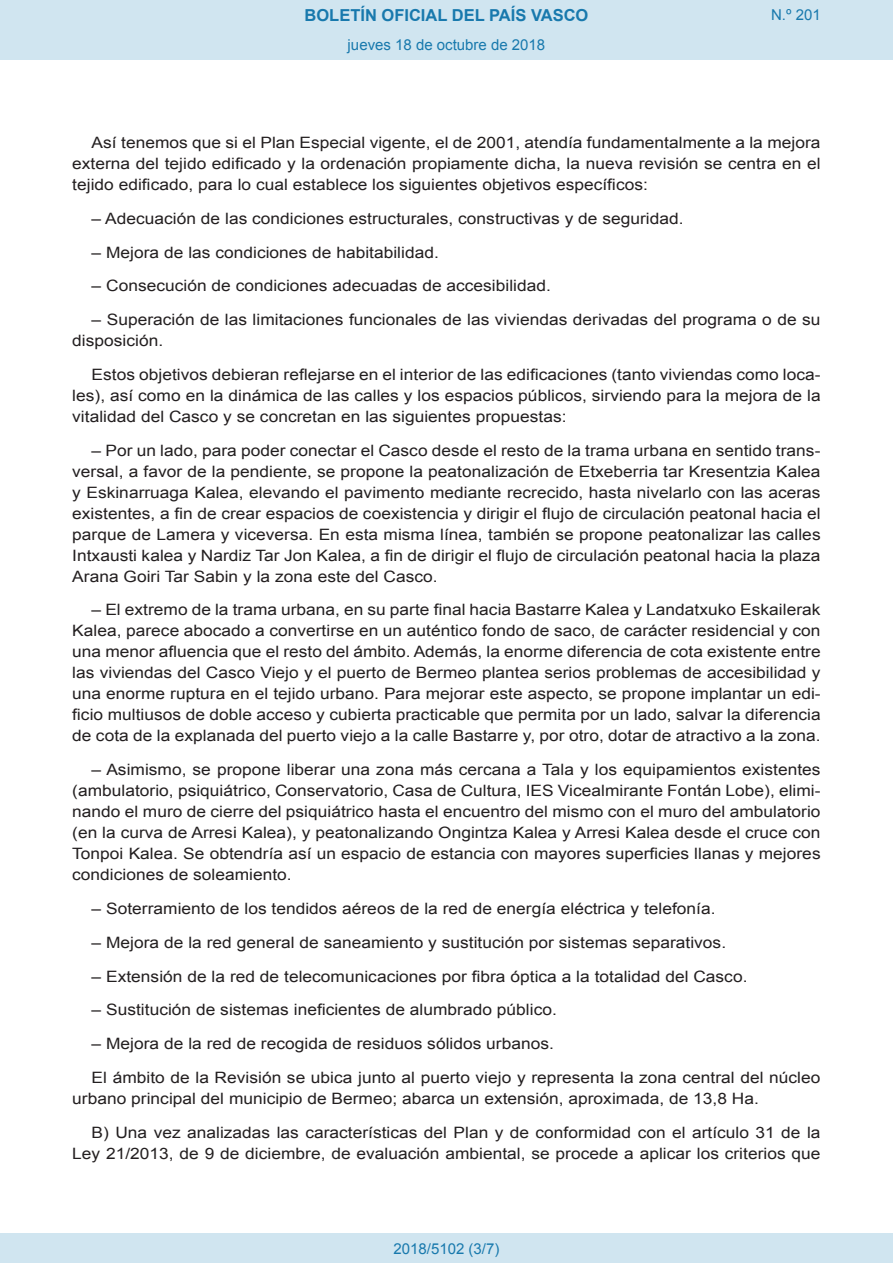
<style>
.page{position:relative;width:893px;height:1263px;background:#fff}
.page>*{position:absolute;margin:0;border:0;box-sizing:border-box;transform-origin:0 0}
.t1{font:700 16.5px "Arial";color:#1879ad}
.BOPVDetalle{font:15.6px/21px "Arial";color:#231f20;text-align:justify;scale:1.11 1}
.Paginacion_Centro{font:15px "Arial";color:#1879ad}
</style>
<div class="page">
<div style="left:0;top:0;width:893px;height:60px;background:#d0e5f0"></div>
<div style="left:0;top:1233px;width:893px;height:30px;background:#d0e5f0"></div>
<p class="t1" style="left:305px;top:4px;width:285px">BOLETÍN OFICIAL DEL PAÍS VASCO</p>
<p class="Paginacion_Centro" style="left:348px;top:35px;width:199px">jueves 18 de octubre de 2018</p>
<p class="Paginacion_Centro" style="left:771px;top:5px;width:51px">N.º 201</p>
<p class="BOPVDetalle" style="left:72px;top:132px;width:676px;text-indent:19px">Así tenemos que si el Plan Especial vigente, el de 2001, atendía fundamentalmente a la mejora externa del tejido edificado y la ordenación propiamente dicha, la nueva revisión se centra en el tejido edificado, para lo cual establece los siguientes objetivos específicos:</p>
<p class="BOPVDetalle" style="left:92px;top:208px;width:535px">– Adecuación de las condiciones estructurales, constructivas y de seguridad.</p>
<p class="BOPVDetalle" style="left:92px;top:242px;width:314px">– Mejora de las condiciones de habitabilidad.</p>
<p class="BOPVDetalle" style="left:92px;top:276px;width:415px">– Consecución de condiciones adecuadas de accesibilidad.</p>
<p class="BOPVDetalle" style="left:72px;top:309px;width:675px;text-indent:19px">– Superación de las limitaciones funcionales de las viviendas derivadas del programa o de su disposición.</p>
<p class="BOPVDetalle" style="left:72px;top:364px;width:676px;text-indent:19px">Estos objetivos debieran reflejarse en el interior de las edificaciones (tanto viviendas como loca&shy;les), así como en la dinámica de las calles y los espacios públicos, sirviendo para la mejora de la vitalidad del Casco y se concretan en las siguientes propuestas:</p>
<p class="BOPVDetalle" style="left:72px;top:440px;width:676px;text-indent:19px">– Por un lado, para poder conectar el Casco desde el resto de la trama urbana en sentido trans&shy;versal, a favor de la pendiente, se propone la peatonalización de Etxeberria tar Kresentzia Kalea y Eskinarruaga Kalea, elevando el pavimento mediante recrecido, hasta nivelarlo con las aceras existentes, a fin de crear espacios de coexistencia y dirigir el flujo de circulación peatonal hacia el parque de Lamera y viceversa. En esta misma línea, también se propone peatonalizar las calles Intxausti kalea y Nardiz Tar Jon Kalea, a fin de dirigir el flujo de circulación peatonal hacia la plaza Arana Goiri Tar Sabin y la zona este del Casco.</p>
<p class="BOPVDetalle" style="left:72px;top:600px;width:676px;text-indent:19px">– El extremo de la trama urbana, en su parte final hacia Bastarre Kalea y Landatxuko Eskailerak Kalea, parece abocado a convertirse en un auténtico fondo de saco, de carácter residencial y con una menor afluencia que el resto del ámbito. Además, la enorme diferencia de cota existente entre las viviendas del Casco Viejo y el puerto de Bermeo plantea serios problemas de accesibilidad y una enorme ruptura en el tejido urbano. Para mejorar este aspecto, se propone implantar un edi&shy;ficio multiusos de doble acceso y cubierta practicable que permita por un lado, salvar la diferencia de cota de la explanada del puerto viejo a la calle Bastarre y, por otro, dotar de atractivo a la zona.</p>
<p class="BOPVDetalle" style="left:72px;top:759px;width:676px;text-indent:19px">– Asimismo, se propone liberar una zona más cercana a Tala y los equipamientos existentes (ambulatorio, psiquiátrico, Conservatorio, Casa de Cultura, IES Vicealmirante Fontán Lobe), elimi&shy;nando el muro de cierre del psiquiátrico hasta el encuentro del mismo con el muro del ambulatorio (en la curva de Arresi Kalea), y peatonalizando Ongintza Kalea y Arresi Kalea desde el cruce con Tonpoi Kalea. Se obtendría así un espacio de estancia con mayores superficies llanas y mejores condiciones de soleamiento.</p>
<p class="BOPVDetalle" style="left:92px;top:898px;width:564px">– Soterramiento de los tendidos aéreos de la red de energía eléctrica y telefonía.</p>
<p class="BOPVDetalle" style="left:92px;top:932px;width:573px">– Mejora de la red general de saneamiento y sustitución por sistemas separativos.</p>
<p class="BOPVDetalle" style="left:92px;top:966px;width:592px">– Extensión de la red de telecomunicaciones por fibra óptica a la totalidad del Casco.</p>
<p class="BOPVDetalle" style="left:92px;top:999px;width:421px">– Sustitución de sistemas ineficientes de alumbrado público.</p>
<p class="BOPVDetalle" style="left:92px;top:1033px;width:418px">– Mejora de la red de recogida de residuos sólidos urbanos.</p>
<p class="BOPVDetalle" style="left:72px;top:1067px;width:676px;text-indent:19px">El ámbito de la Revisión se ubica junto al puerto viejo y representa la zona central del núcleo urbano principal del municipio de Bermeo; abarca un extensión, aproximada, de 13,8 Ha.</p>
<p class="BOPVDetalle" style="left:72px;top:1122px;width:676px;text-align:right">B) Una vez analizadas las características del Plan y de conformidad con el artículo 31 de la<br>Ley 21/2013, de 9 de diciembre, de evaluación ambiental, se procede a aplicar los criterios que</p>
<p class="Paginacion_Centro" style="left:393px;top:1238px;width:107px">2018/5102 (3/7)</p>
</div>
